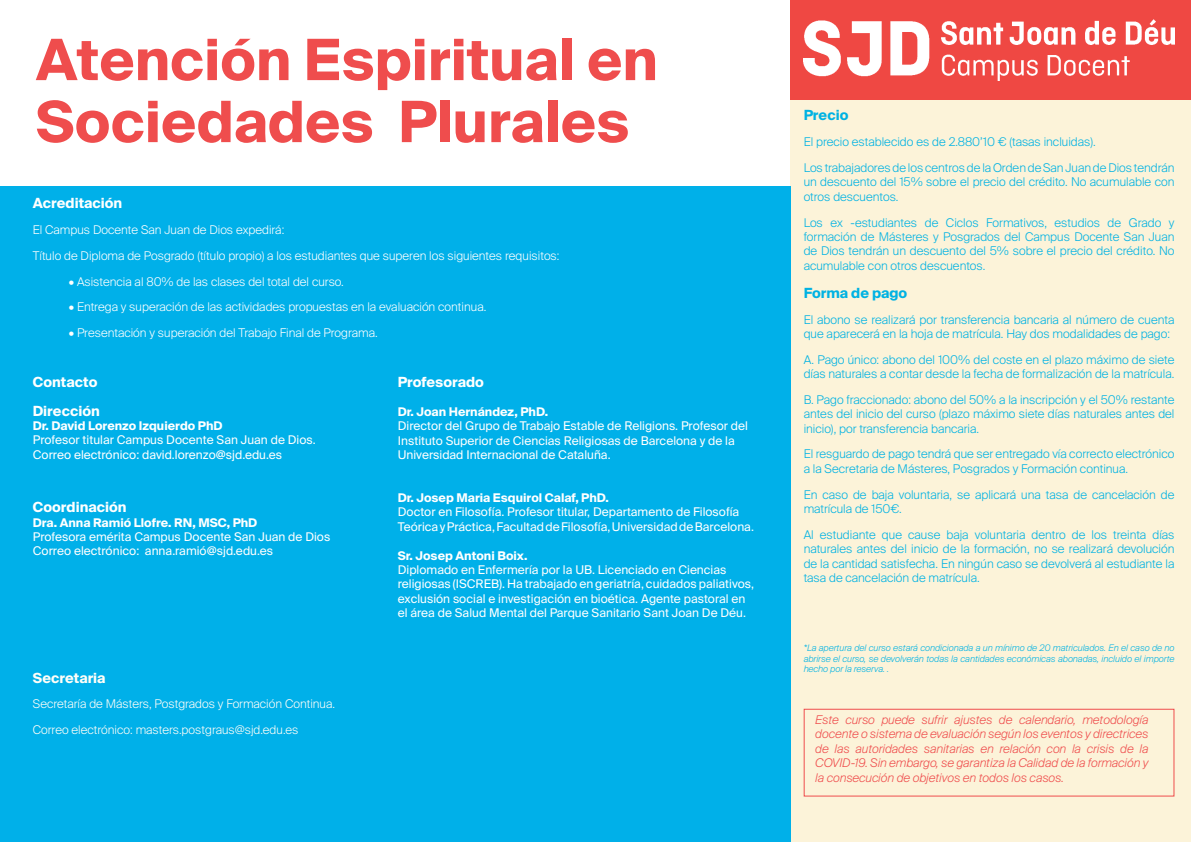
<style>
.page{position:relative;width:1191px;height:842px;background:#fff}
.page>*{position:absolute;margin:0;border:0;box-sizing:border-box;transform-origin:0 0}
.t1{font:700 57px/62px "Suisse Intl";color:#ef4d4d}
.t2{font:700 14px "Suisse Intl";color:#fff}
.t3{font:700 14px "Suisse Intl";color:#00b2e3}
.t4{font:700 14px "Suisse Intl";color:#fffef8}
.t5{font:300 12px/14.4px "Suisse Intl";color:#00b2e3;text-align:justify}
.t6{font:12px "Suisse Int'l";color:#fff}
.t7{font:300 12px "Suisse Intl";color:#fff}
.t8{font:italic 300 12px/14.4px "Suisse Intl";color:#ef4d4d;text-align:justify}
.t9{font:700 12px "Suisse Intl";color:#fff}
.t10{font:300 12px "Suisse Intl";color:#fffef8}
.t11{font:italic 300 9px/10.8px "Suisse Intl";color:#00b2e3;text-align:justify}
</style>
<div class="page">
<div style="left:790px;top:0;width:401px;height:101px;background:#ef4843"></div>
<div style="left:790px;top:101px;width:401px;height:741px;background:#fcf3d9"></div>
<div style="left:0;top:187px;width:790px;height:655px;background:#00b0e9"></div>
<div style="left:803px;top:709px;width:371px;height:87px;border:1px solid #ef4d4d"></div>
<img style="left:804px;top:20px;width:370px;height:61px">
<p class="t1" style="left:36px;top:29px;width:623px">Atención Espiritual en<br>Sociedades Plurales</p>
<p class="t2" style="left:33px;top:195px;width:91px">Acreditación</p>
<p class="t7" style="left:33px;top:223px;width:253px">El Campus Docente San Juan de Dios expedirá:</p>
<p class="t7" style="left:33px;top:249px;width:528px">Título de Diploma de Posgrado (título propio) a los estudiantes que superen los siguientes requisitos:</p>
<p class="t7" style="left:69px;top:274px;width:276px">• Asistencia al 80% de las clases del total del curso.</p>
<p class="t7" style="left:69px;top:300px;width:419px">• Entrega y superación de las actividades propuestas en la evaluación continua.</p>
<p class="t7" style="left:69px;top:326px;width:310px">• Presentación y superación del Trabajo Final de Programa.</p>
<p class="t2" style="left:33px;top:374px;width:66px">Contacto</p>
<p class="t2" style="left:33px;top:402px;width:69px">Dirección</p>
<p class="t9" style="left:33px;top:419px;width:191px">Dr. David Lorenzo Izquierdo PhD</p>
<p class="t6" style="left:33px;top:433px;width:284px">Profesor titular Campus Docente San Juan de Dios.</p>
<p class="t6" style="left:33px;top:447px;width:251px">Correo electrónico: david.lorenzo@sjd.edu.es</p>
<p class="t2" style="left:398px;top:374px;width:88px">Profesorado</p>
<p class="t9" style="left:398px;top:405px;width:152px">Dr. Joan Hernández, PhD.</p>
<p class="t6" style="left:398px;top:419px;width:351px">Director del Grupo de Trabajo Estable de Religions. Profesor del</p>
<p class="t6" style="left:398px;top:433px;width:338px">Instituto Superior de Ciencias Religiosas de Barcelona y de la</p>
<p class="t6" style="left:398px;top:448px;width:214px">Universidad Internacional de Cataluña.</p>
<p class="t9" style="left:398px;top:491px;width:213px">Dr. Josep Maria Esquirol Calaf, PhD.</p>
<p class="t6" style="left:398px;top:505px;width:343px">Doctor en Filosofía. Profesor titular, Departamento de Filosofía</p>
<p class="t6" style="left:398px;top:520px;width:358px">Teórica y Práctica, Facultad de Filosofía, Universidad de Barcelona.</p>
<p class="t9" style="left:398px;top:548px;width:131px">Sr. Josep Antoni Boix.</p>
<p class="t6" style="left:398px;top:563px;width:330px">Diplomado en Enfermería por la UB. Licenciado en Ciencias</p>
<p class="t6" style="left:398px;top:577px;width:358px">religiosas (ISCREB). Ha trabajado en geriatría, cuidados paliativos,</p>
<p class="t6" style="left:398px;top:591px;width:349px">exclusión social e investigación en bioética. Agente pastoral en</p>
<p class="t6" style="left:398px;top:606px;width:350px">el área de Salud Mental del Parque Sanitario Sant Joan De Déu.</p>
<p class="t2" style="left:33px;top:499px;width:95px">Coordinación</p>
<p class="t9" style="left:33px;top:516px;width:226px">Dra. Anna Ramió Llofre. RN, MSC, PhD</p>
<p class="t6" style="left:33px;top:530px;width:299px">Profesora emérita Campus Docente San Juan de Dios</p>
<p class="t6" style="left:33px;top:544px;width:242px">Correo electrónico: anna.ramió@sjd.edu.es</p>
<p class="t4" style="left:33px;top:670px;width:74px">Secretaria</p>
<p class="t10" style="left:33px;top:697px;width:304px">Secretaría de Másters, Postgrados y Formación Continua.</p>
<p class="t10" style="left:33px;top:723px;width:267px">Correo electrónico: masters.postgraus@sjd.edu.es</p>
<p class="t3" style="left:803px;top:107px;width:46px">Precio</p>
<p class="t5" style="left:803px;top:135px;width:293px">El precio establecido es de 2.880’10 € (tasas incluidas).</p>
<p class="t5" style="left:803px;top:161px;width:372px">Los trabajadores de los centros de la Orden de San Juan de Dios tendrán un descuento del 15% sobre el precio del crédito. No acumulable con otros descuentos.</p>
<p class="t5" style="left:803px;top:215px;width:372px">Los ex -estudiantes de Ciclos Formativos, estudios de Grado y formación de Másteres y Posgrados del Campus Docente San Juan de Dios tendrán un descuento del 5% sobre el precio del crédito. No acumulable con otros descuentos.</p>
<p class="t3" style="left:803px;top:285px;width:105px">Forma de pago</p>
<p class="t5" style="left:803px;top:312px;width:372px">El abono se realizará por transferencia bancaria al número de cuenta que aparecerá en la hoja de matrícula. Hay dos modalidades de pago:</p>
<p class="t5" style="left:803px;top:352px;width:372px">A. Pago único: abono del 100% del coste en el plazo máximo de siete días naturales a contar desde la fecha de formalización de la matrícula.</p>
<p class="t5" style="left:803px;top:392px;width:372px">B. Pago fraccionado: abono del 50% a la inscripción y el 50% restante antes del inicio del curso (plazo máximo siete días naturales antes del inicio), por transferencia bancaria.</p>
<p class="t5" style="left:803px;top:447px;width:372px">El resguardo de pago tendrá que ser entregado vía correcto electrónico a la Secretaria de Másteres, Posgrados y Formación continua.</p>
<p class="t5" style="left:803px;top:487px;width:372px">En caso de baja voluntaria, se aplicará una tasa de cancelación de matrícula de 150€.</p>
<p class="t5" style="left:803px;top:527px;width:372px">Al estudiante que cause baja voluntaria dentro de los treinta días naturales antes del inicio de la formación, no se realizará devolución de la cantidad satisfecha. En ningún caso se devolverá al estudiante la tasa de cancelación de matrícula.</p>
<p class="t11" style="left:803px;top:642px;width:372px">*La apertura del curso estará condicionada a un mínimo de 20 matriculados. En el caso de no abrirse el curso, se devolverán todas la cantidades económicas abonadas, incluido el importe hecho por la reserva. .</p>
<p class="t8" style="left:815px;top:713px;width:335px">Este curso puede sufrir ajustes de calendario, metodología docente o sistema de evaluación según los eventos y directrices de las autoridades sanitarias en relación con la crisis de la COVID-19. Sin embargo, se garantiza la Calidad de la formación y la consecución de objetivos en todos los casos.</p>
</div>
